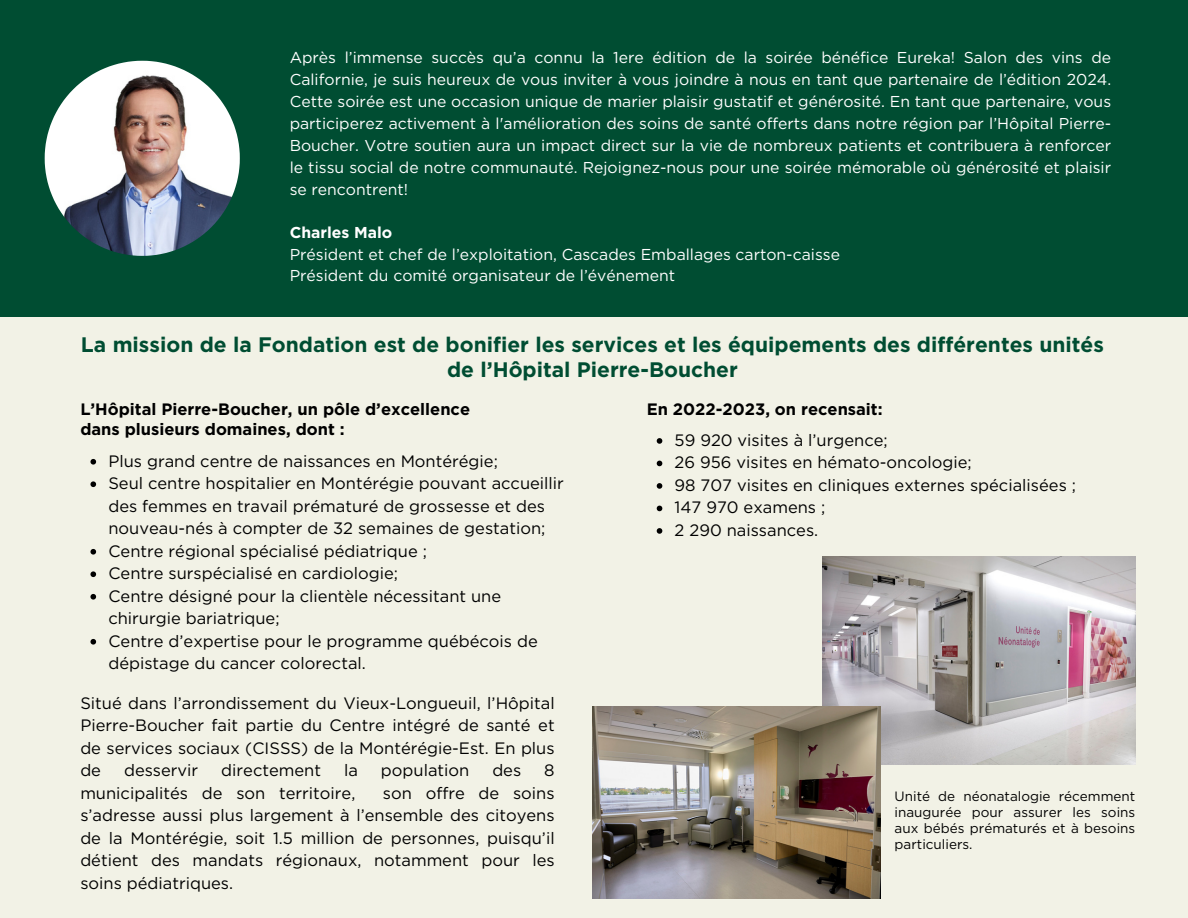
<style>
.page{position:relative;width:1188px;height:918px;background:#f2f2e6}
.page>*{position:absolute;margin:0;border:0;box-sizing:border-box;transform-origin:0 0}
.t1{font:700 21px/24.8px "Gotham";color:#004d32;text-align:center}
.t2{font:16.5px/22.5px "Gotham";color:#000}
.t3{font:700 16.5px/20.2px "Gotham";color:#000}
.t4{font:15.75px/22px "Gotham";color:#fff;text-align:justify}
.t5{font:700 15.75px "Gotham";color:#fff}
.t6{font:13.5px/15.8px "Gotham";color:#000;text-align:justify}
</style>
<div class="page">
<div style="left:0;top:0;width:1188px;height:317px;background:#004d32"></div>
<img style="left:45px;top:61px;width:195px;height:195px">
<img style="left:823px;top:557px;width:312px;height:208px">
<img style="left:593px;top:707px;width:288px;height:191px">
<svg style="left:90px;top:459px;width:6px;height:6px"></svg>
<svg style="left:90px;top:481px;width:6px;height:6px"></svg>
<svg style="left:90px;top:549px;width:6px;height:6px"></svg>
<svg style="left:90px;top:571px;width:6px;height:6px"></svg>
<svg style="left:90px;top:594px;width:6px;height:6px"></svg>
<svg style="left:90px;top:639px;width:6px;height:6px"></svg>
<svg style="left:657px;top:438px;width:5px;height:6px"></svg>
<svg style="left:657px;top:461px;width:5px;height:5px"></svg>
<svg style="left:657px;top:483px;width:5px;height:6px"></svg>
<svg style="left:657px;top:506px;width:5px;height:5px"></svg>
<svg style="left:657px;top:528px;width:5px;height:6px"></svg>
<p class="t4" style="left:290px;top:47px;width:823px">Après l’immense succès qu’a connu la 1ere édition de la soirée bénéfice Eureka! Salon des vins de Californie, je suis heureux de vous inviter à vous joindre à nous en tant que partenaire de l’édition 2024.<br>Cette soirée est une occasion unique de marier plaisir gustatif et générosité. En tant que partenaire, vous participerez activement à l'amélioration des soins de santé offerts dans notre région par l’Hôpital Pierre-Boucher. Votre soutien aura un impact direct sur la vie de nombreux patients et contribuera à renforcer le tissu social de notre communauté. Rejoignez-nous pour une soirée mémorable où générosité et plaisir se rencontrent!</p>
<p class="t5" style="left:290px;top:223px;width:104px">Charles Malo</p>
<p class="t4" style="left:290px;top:243px;width:552px">Président et chef de l’exploitation, Cascades Emballages carton-caisse</p>
<p class="t4" style="left:290px;top:265px;width:387px">Président du comité organisateur de l’événement</p>
<p class="t1" style="left:81px;top:332px;width:1025px">La mission de la Fondation est de bonifier les services et les équipements des différentes unités de l’Hôpital Pierre-Boucher</p>
<p class="t3" style="left:80px;top:399px;width:391px">L’Hôpital Pierre-Boucher, un pôle d’excellence dans plusieurs domaines, dont :</p>
<p class="t2" style="left:108px;top:450px;width:391px">Plus grand centre de naissances en Montérégie;</p>
<p class="t2" style="left:108px;top:472px;width:457px">Seul centre hospitalier en Montérégie pouvant accueillir des femmes en travail prématuré de grossesse et des nouveau-nés à compter de 32 semaines de gestation;</p>
<p class="t2" style="left:108px;top:540px;width:320px">Centre régional spécialisé pédiatrique ;</p>
<p class="t2" style="left:108px;top:562px;width:291px">Centre surspécialisé en cardiologie;</p>
<p class="t2" style="left:108px;top:585px;width:394px">Centre désigné pour la clientèle nécessitant une chirurgie bariatrique;</p>
<p class="t2" style="left:108px;top:630px;width:431px">Centre d’expertise pour le programme québécois de dépistage du cancer colorectal.</p>
<p class="t2" style="left:80px;top:692px;width:476px;text-align:justify">Situé dans l’arrondissement du Vieux-Longueuil, l’Hôpital Pierre-Boucher fait partie du Centre intégré de santé et de services sociaux (CISSS) de la Montérégie-Est. En plus de</p>
<p class="t2" style="left:124px;top:759px;width:76px">desservir</p>
<p class="t2" style="left:221px;top:759px;width:101px">directement</p>
<p class="t2" style="left:344px;top:759px;width:15px">la</p>
<p class="t2" style="left:381px;top:759px;width:90px">population</p>
<p class="t2" style="left:492px;top:759px;width:30px">des</p>
<p class="t2" style="left:544px;top:759px;width:12px">8</p>
<p class="t2" style="left:80px;top:782px;width:277px">municipalités de son territoire,</p>
<p class="t2" style="left:80px;top:782px;width:476px;text-align:justify;text-indent:303px">son offre de soins s’adresse aussi plus largement à l’ensemble des citoyens de la Montérégie, soit 1.5 million de personnes, puisqu’il détient des mandats régionaux, notamment pour les soins pédiatriques.</p>
<p class="t3" style="left:647px;top:399px;width:238px">En 2022-2023, on recensait:</p>
<p class="t2" style="left:675px;top:429px;width:215px">59 920 visites à l’urgence;</p>
<p class="t2" style="left:675px;top:451px;width:299px">26 956 visites en hémato-oncologie;</p>
<p class="t2" style="left:675px;top:474px;width:403px">98 707 visites en cliniques externes spécialisées ;</p>
<p class="t2" style="left:675px;top:496px;width:152px">147 970 examens ;</p>
<p class="t2" style="left:675px;top:519px;width:145px">2 290 naissances.</p>
<p class="t6" style="left:895px;top:789px;width:242px">Unité de néonatalogie récemment inaugurée pour assurer les soins aux bébés prématurés et à besoins particuliers.</p>
</div>
